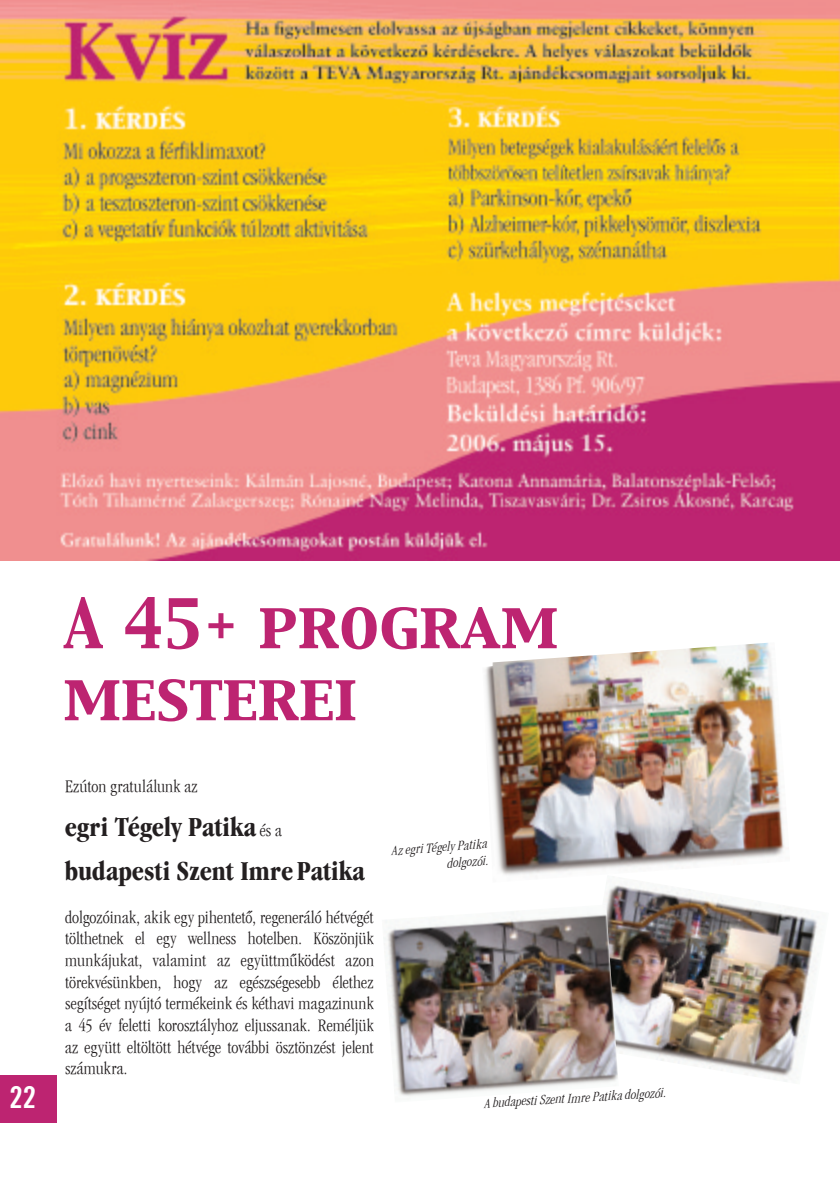
<style>
.page{position:relative;width:840px;height:1191px;background:#fff}
.page>*{position:absolute;margin:0;border:0;box-sizing:border-box;transform-origin:0 0}
.t1{font:60px/72px "Capitals";color:#bd2471}
.t2{font:30px "Trade Gothic Bd Cn";color:#fff}
.t3{font:700 condensed 28px/44px "Garamond IT Cby BT";color:#231f20}
.t4{font:condensed 18px/21.6px "H Garamond Light";letter-spacing:.005em;color:#231f20;text-align:justify}
.t5{font:italic condensed 14px/16.6px "H Garamond Light";color:#231f20;text-align:right}
.s1{font-family:"H Garamond Light";font-weight:400;font-size:18px}
</style>
<div class="page">
<img style="left:606px;top:885px;width:211px;height:197px">
<div style="left:0;top:1075px;width:57px;height:48px;background:#bd2471"></div>
<img style="left:0;top:0;width:839px;height:561px">
<img style="left:384px;top:904px;width:234px;height:192px">
<img style="left:485px;top:643px;width:300px;height:232px">
<p class="t2" style="left:9px;top:1079px;width:28px">22</p>
<p class="t1" style="left:63px;top:592px;width:496px">A 45+ program mesterei</p>
<p class="t4" style="left:65px;top:775px;width:134px">Ezúton gratulálunk az</p>
<p class="t3" style="left:65px;top:804px;width:301px">egri Tégely Patika <span class="s1">és a </span>budapesti Szent ImrePatika</p>
<p class="t4" style="left:65px;top:906px;width:310px">dolgozóinak, akik egy pihentetõ, regeneráló hétvégét tölthetnek el egy wellness hotelben. Köszönjük munkájukat, valamint az együttmûködést azon törekvésünkben, hogy az egészségesebb élethez segítséget nyújtó termékeink és kéthavi magazinunk a 45 év feletti korosztályhoz eljussanak. Reméljük az együtt eltöltött hétvége további ösztönzést jelent számukra.</p>
<p class="t5" style="left:390px;top:842px;width:97px;rotate:-4deg">Az egri Tégely Patika dolgozói.</p>
<p class="t5" style="left:483px;top:1094px;width:183px;rotate:-3deg">A budapesti Szent Imre Patika dolgozói.</p>
</div>
